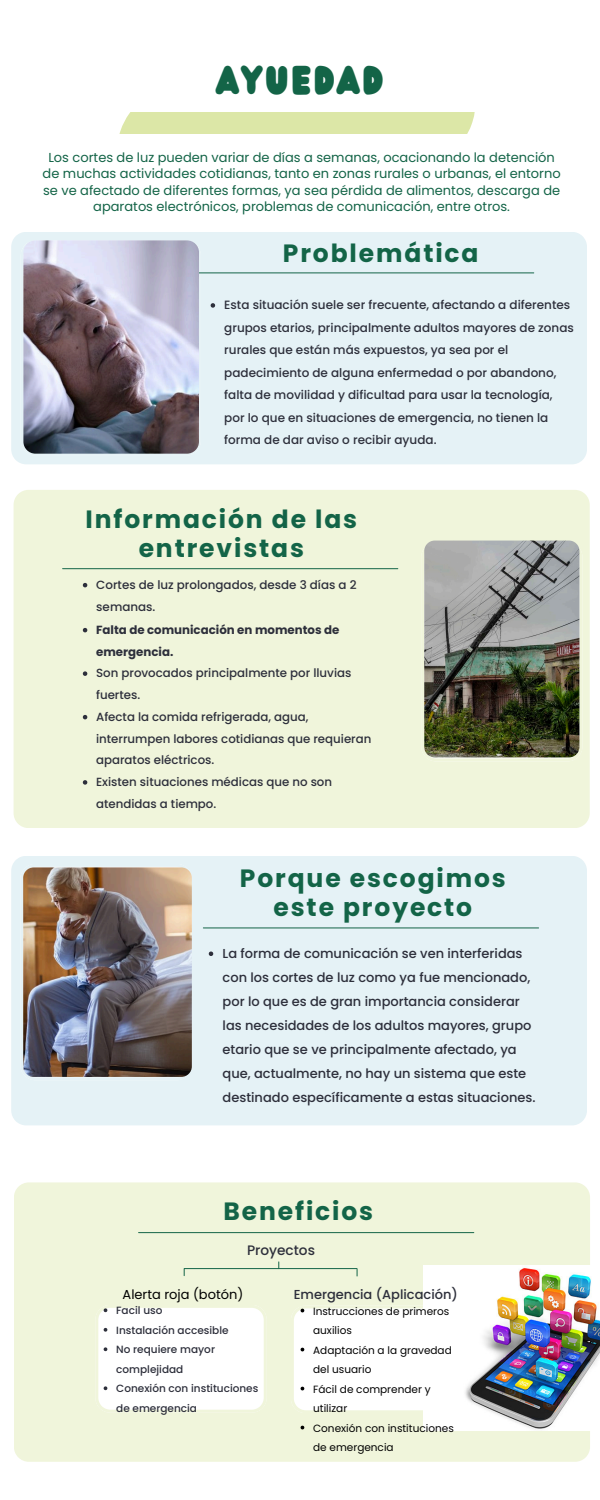
<style>
.page{position:relative;width:600px;height:1500px;background:#fff}
.page>*{position:absolute;margin:0;border:0;box-sizing:border-box;transform-origin:0 0}
.t1{font:35px "Wedges";letter-spacing:.075em;color:#136447}
.t2{font:700 25px/29.2px "Poppins";letter-spacing:.075em;color:#136447;text-align:center}
.t3{font:500 13.7px "Poppins";color:#2d2f3b}
.t4{font:500 13px/24px "Poppins";color:#2d2f3b}
.t5{font:13px/16.5px "Poppins";color:#136447;text-align:center}
.t6{font:13px "Poppins";color:#000}
.t7{font:500 12px/22.5px "Poppins";color:#2d2f3b}
.t8{font:500 11.9px/22.5px "Poppins";color:#2d2f3b}
.t9{font:500 11.8px/21.8px "Poppins";color:#2d2f3b}
.t10{font:700 11.8px/21.8px "Poppins";color:#2d2f3b}
.t11{font:10.5px/19.5px "Poppins";color:#000}
.t12{font:500 10.5px/19.5px "Poppins";color:#2d2f3b}
</style>
<div class="page">
<div style="left:120px;top:112px;width:355px;height:21px;background:#dce7a7"></div>
<div style="left:11px;top:232px;width:576px;height:232px;background:#e5f2f6"></div>
<svg style="left:21px;top:240px;width:180px;height:216px"></svg>
<hr style="left:199px;top:273px;width:335px;height:1px;background:#136447">
<div style="left:14px;top:490px;width:576px;height:338px;background:#f0f5db"></div>
<svg style="left:421px;top:542px;width:162px;height:219px"></svg>
<hr style="left:63px;top:568px;width:335px;height:1px;background:#136447">
<div style="left:11px;top:856px;width:576px;height:269px;background:#e5f2f6"></div>
<div style="left:20px;top:864px;width:172px;height:216px;background:#e5f2f6"></div>
<hr style="left:203px;top:928px;width:336px;height:1px;background:#136447">
<div style="left:14px;top:1182px;width:576px;height:280px;background:#f0f5db"></div>
<hr style="left:139px;top:1232px;width:335px;height:1px;background:#136447">
<hr style="left:184px;top:1268px;width:173px;height:1px;background:#136447">
<img style="left:23px;top:240px;width:176px;height:213px;border-radius:12px">
<img style="left:424px;top:541px;width:155px;height:216px;border-radius:10px">
<img style="left:23px;top:867px;width:169px;height:210px;border-radius:11px">
<img style="left:424px;top:1266px;width:176px;height:164px">
<svg style="left:209px;top:952px;width:4px;height:4px"></svg>
<svg style="left:211px;top:303px;width:4px;height:5px"></svg>
<svg style="left:83px;top:583px;width:4px;height:4px"></svg>
<svg style="left:83px;top:628px;width:4px;height:4px"></svg>
<svg style="left:83px;top:671px;width:4px;height:5px"></svg>
<svg style="left:83px;top:715px;width:4px;height:4px"></svg>
<svg style="left:83px;top:780px;width:4px;height:5px"></svg>
<svg style="left:95px;top:1305px;width:172px;height:108px"></svg>
<svg style="left:291px;top:1305px;width:171px;height:108px"></svg>
<p class="t1" style="left:217px;top:55px;width:168px">AYUEDAD</p>
<h2 class="t5" style="left:43px;top:149px;width:520px">Los cortes de luz pueden variar de días a semanas, ocacionando la detención de muchas actividades cotidianas, tanto en zonas rurales o urbanas, el entorno se ve afectado de diferentes formas, ya sea pérdida de alimentos, descarga de aparatos electrónicos, problemas de comunicación, entre otros.</h2>
<p class="t2" style="left:283px;top:239px;width:197px">Problemática</p>
<p class="t7" style="left:224px;top:294px;width:351px">Esta situación suele ser frecuente, afectando a diferentes grupos etarios, principalmente adultos mayores de zonas rurales que están más expuestos, ya sea por el padecimiento de alguna enfermedad o por abandono, falta de movilidad y dificultad para usar la tecnología, por lo que en situaciones de emergencia, no tienen la forma de dar aviso o recibir ayuda.</p>
<p class="t2" style="left:86px;top:504px;width:273px">Información de las entrevistas</p>
<p class="t8" style="left:96px;top:573px;width:262px">Cortes de luz prolongados, desde 3 días a 2 semanas.</p>
<p class="t10" style="left:96px;top:619px;width:245px">Falta de comunicación en momentos de emergencia.</p>
<h2 class="t9" style="left:96px;top:662px;width:257px">Son provocados principalmente por lluvias fuertes.</h2>
<p class="t9" style="left:96px;top:706px;width:277px">Afecta la comida refrigerada, agua, interrumpen labores cotidianas que requieran aparatos eléctricos.</p>
<h2 class="t9" style="left:96px;top:771px;width:238px">Existen situaciones médicas que no son atendidas a tiempo.</h2>
<p class="t2" style="left:240px;top:864px;width:267px">Porque escogimos este proyecto</p>
<p class="t4" style="left:223px;top:941px;width:314px">La forma de comunicación se ven interferidas con los cortes de luz como ya fue mencionado, por lo que es de gran importancia considerar las necesidades de los adultos mayores, grupo etario que se ve principalmente afectado, ya que, actualmente, no hay un sistema que este destinado específicamente a estas situaciones.</p>
<p class="t2" style="left:224px;top:1197px;width:151px">Beneficios</p>
<h3 class="t3" style="left:247px;top:1241px;width:69px">Proyectos</h3>
<h4 class="t6" style="left:123px;top:1285px;width:122px">Alerta roja (botón)</h4>
<p class="t12" style="left:116px;top:1301px;width:48px">Facil uso</p>
<p class="t12" style="left:116px;top:1320px;width:114px">Instalación accesible</p>
<p class="t12" style="left:116px;top:1340px;width:100px">No requiere mayor complejidad</p>
<p class="t12" style="left:116px;top:1379px;width:144px">Conexión con instituciones de emergencia</p>
<h3 class="t4" style="left:294px;top:1282px;width:166px">Emergencia (Aplicación)</h3>
<p class="t11" style="left:313px;top:1301px;width:138px">Instrucciones de primeros auxilios</p>
<p class="t11" style="left:313px;top:1340px;width:140px">Adaptación a la gravedad del usuario</p>
<p class="t11" style="left:313px;top:1379px;width:119px">Fácil de comprender y utilizar</p>
<p class="t11" style="left:313px;top:1418px;width:142px">Conexión con instituciones de emergencia</p>
</div>
